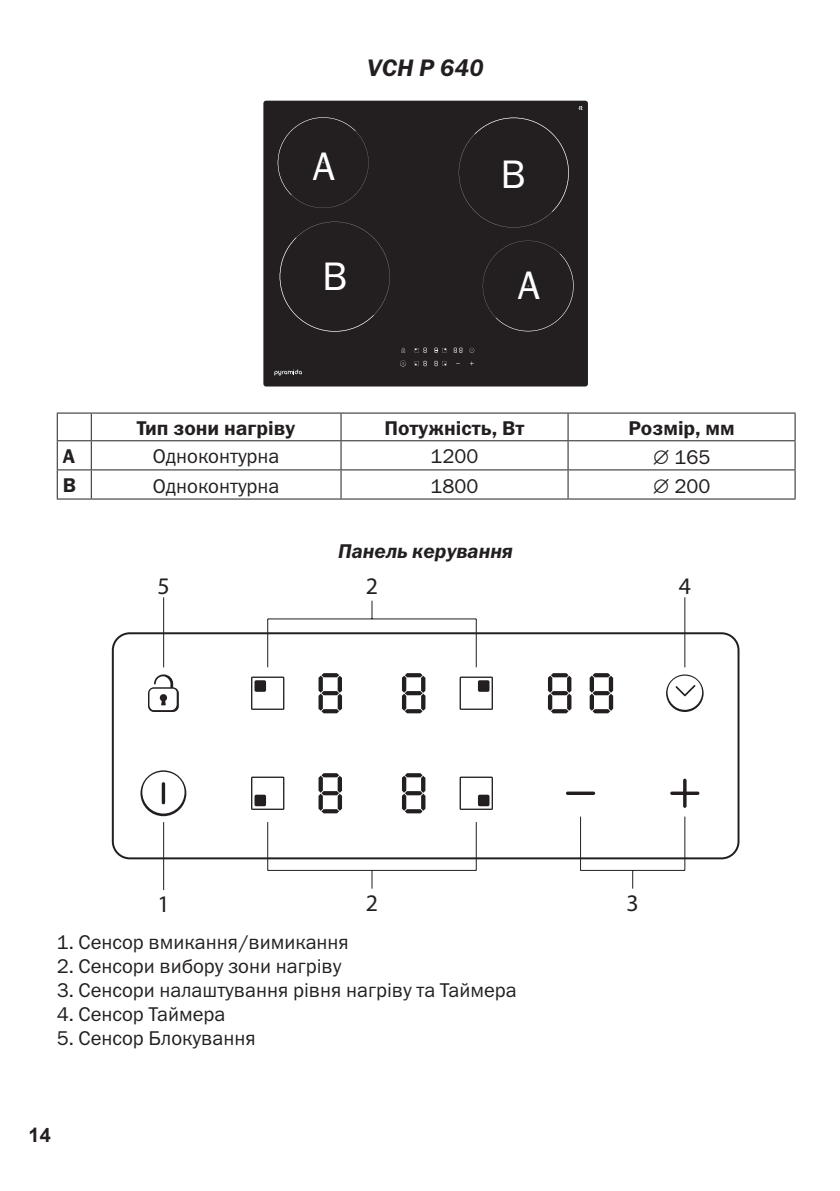
<style>
.page{position:relative;width:840px;height:1191px;background:#fff}
.page>*{position:absolute;margin:0;border:0;box-sizing:border-box;transform-origin:0 0}
.t1{font:40px "Franklin Gothic Book C";color:#fff}
.Zag_2{font:italic 24px "Franklin Gothic Demi C";color:#231f20}
.t2{font:23.8px "Myriad Pro";color:#231f20}
.Main_text{font:20px "Franklin Gothic Book C";color:#231f20}
.Main_text-2{font:20px "Franklin Gothic Demi C";color:#231f20}
.Zag_3{font:italic 20px "Franklin Gothic Demi C";color:#231f20}
.t3{font:700 20px "Arial";color:#231f20}
</style>
<div class="page">
<div style="left:263px;top:101px;width:324px;height:285px;background:#231f20;border-radius:3px"></div>
<svg style="left:279px;top:222px;width:110px;height:110px"></svg>
<svg style="left:277px;top:117px;width:91px;height:91px"></svg>
<svg style="left:482px;top:241px;width:92px;height:91px"></svg>
<svg style="left:401px;top:348px;width:4px;height:5px"></svg>
<svg style="left:400px;top:360px;width:6px;height:6px"></svg>
<svg style="left:453px;top:348px;width:9px;height:5px"></svg>
<svg style="left:414px;top:348px;width:13px;height:5px"></svg>
<svg style="left:434px;top:348px;width:12px;height:5px"></svg>
<svg style="left:414px;top:361px;width:13px;height:5px"></svg>
<svg style="left:434px;top:361px;width:12px;height:5px"></svg>
<svg style="left:274px;top:369px;width:28px;height:6px"></svg>
<svg style="left:469px;top:348px;width:5px;height:5px"></svg>
<svg style="left:458px;top:103px;width:130px;height:124px"></svg>
<div style="left:112px;top:632px;width:627px;height:227px;border:2px solid #231f20;border-radius:17px"></div>
<svg style="left:148px;top:674px;width:31px;height:38px"></svg>
<svg style="left:140px;top:770px;width:46px;height:46px"></svg>
<hr style="left:162px;top:782px;width:3px;height:22px;background:#231f20;border-radius:2px">
<svg style="left:251px;top:776px;width:33px;height:34px"></svg>
<svg style="left:251px;top:676px;width:33px;height:34px"></svg>
<svg style="left:459px;top:676px;width:33px;height:34px"></svg>
<svg style="left:459px;top:776px;width:33px;height:34px"></svg>
<svg style="left:589px;top:673px;width:23px;height:40px"></svg>
<svg style="left:547px;top:673px;width:24px;height:40px"></svg>
<svg style="left:565px;top:791px;width:29px;height:4px"></svg>
<svg style="left:670px;top:778px;width:29px;height:30px"></svg>
<svg style="left:318px;top:673px;width:24px;height:40px"></svg>
<svg style="left:401px;top:673px;width:24px;height:40px"></svg>
<svg style="left:318px;top:773px;width:24px;height:40px"></svg>
<svg style="left:401px;top:773px;width:24px;height:40px"></svg>
<svg style="left:666px;top:674px;width:37px;height:38px"></svg>
<hr style="left:163px;top:822px;width:1px;height:68px;background:#231f20">
<hr style="left:579px;top:816px;width:1px;height:54px;background:#231f20">
<hr style="left:684px;top:816px;width:1px;height:54px;background:#231f20">
<hr style="left:580px;top:870px;width:104px;height:1px;background:#231f20">
<svg style="left:632px;top:871px;width:1px;height:17px"></svg>
<hr style="left:267px;top:822px;width:1px;height:48px;background:#231f20">
<hr style="left:475px;top:822px;width:1px;height:48px;background:#231f20">
<hr style="left:267px;top:870px;width:209px;height:1px;background:#231f20">
<svg style="left:371px;top:871px;width:1px;height:17px"></svg>
<hr style="left:267px;top:619px;width:1px;height:48px;background:#231f20">
<hr style="left:475px;top:619px;width:1px;height:48px;background:#231f20">
<hr style="left:267px;top:618px;width:209px;height:1px;background:#231f20">
<svg style="left:371px;top:600px;width:1px;height:18px"></svg>
<hr style="left:163px;top:597px;width:1px;height:70px;background:#231f20">
<hr style="left:684px;top:597px;width:1px;height:70px;background:#231f20">
<hr style="left:57px;top:412px;width:34px;height:1px;background:#231f20">
<hr style="left:91px;top:412px;width:250px;height:1px;background:#231f20">
<hr style="left:341px;top:412px;width:226px;height:1px;background:#231f20">
<hr style="left:567px;top:412px;width:228px;height:1px;background:#231f20">
<hr style="left:57px;top:440px;width:34px;height:1px;background:#231f20">
<hr style="left:91px;top:440px;width:250px;height:1px;background:#231f20">
<hr style="left:341px;top:440px;width:226px;height:1px;background:#231f20">
<hr style="left:567px;top:440px;width:228px;height:1px;background:#231f20">
<hr style="left:57px;top:469px;width:34px;height:1px;background:#231f20">
<svg style="left:57px;top:413px;width:1px;height:85px"></svg>
<hr style="left:91px;top:469px;width:250px;height:1px;background:#231f20">
<svg style="left:91px;top:413px;width:1px;height:85px"></svg>
<hr style="left:341px;top:469px;width:226px;height:1px;background:#231f20">
<svg style="left:340px;top:413px;width:1px;height:85px"></svg>
<hr style="left:567px;top:469px;width:228px;height:1px;background:#231f20">
<svg style="left:567px;top:413px;width:1px;height:85px"></svg>
<svg style="left:794px;top:413px;width:1px;height:85px"></svg>
<hr style="left:57px;top:498px;width:34px;height:1px;background:#231f20">
<hr style="left:91px;top:498px;width:250px;height:1px;background:#231f20">
<hr style="left:341px;top:498px;width:226px;height:1px;background:#231f20">
<hr style="left:567px;top:498px;width:228px;height:1px;background:#231f20">
<p class="Zag_2" style="left:367px;top:55px;width:118px">VCH P 640</p>
<p class="t1" style="left:312px;top:144px;width:24px">А</p>
<p class="t1" style="left:322px;top:254px;width:27px">B</p>
<p class="t1" style="left:500px;top:152px;width:27px">B</p>
<p class="t1" style="left:517px;top:263px;width:24px">А</p>
<p class="Main_text-2" style="left:137px;top:417px;width:160px">Тип зони нагріву</p>
<p class="Main_text-2" style="left:384px;top:417px;width:141px">Потужність, Вт</p>
<p class="Main_text-2" style="left:628px;top:417px;width:108px">Розмір, мм</p>
<p class="Main_text-2" style="left:63px;top:444px;width:14px">А</p>
<p class="Main_text" style="left:153px;top:445px;width:128px">Одноконтурна</p>
<p class="Main_text" style="left:430px;top:445px;width:49px">1200</p>
<p class="Main_text" style="left:674px;top:446px;width:37px">165</p>
<p class="Main_text-2" style="left:63px;top:474px;width:15px">B</p>
<p class="Main_text" style="left:153px;top:474px;width:128px">Одноконтурна</p>
<p class="Main_text" style="left:430px;top:474px;width:49px">1800</p>
<p class="Main_text" style="left:674px;top:475px;width:37px">200</p>
<p class="Zag_3" style="left:338px;top:540px;width:176px">Панель керування</p>
<p class="t2" style="left:157px;top:571px;width:14px">5</p>
<p class="t2" style="left:365px;top:571px;width:14px">2</p>
<p class="t2" style="left:678px;top:571px;width:14px">4</p>
<p class="t2" style="left:157px;top:889px;width:14px">1</p>
<p class="t2" style="left:365px;top:888px;width:14px">2</p>
<p class="t2" style="left:626px;top:888px;width:14px">3</p>
<p class="Main_text" style="left:57px;top:931px;width:293px">1. Сенсор вмикання/вимикання</p>
<p class="Main_text" style="left:57px;top:955px;width:286px">2. Сенсори вибору зони нагріву</p>
<p class="Main_text" style="left:57px;top:979px;width:461px">3. Сенсори налаштування рівня нагріву та Таймера</p>
<p class="Main_text" style="left:57px;top:1003px;width:170px">4. Сенсор Таймера</p>
<p class="Main_text" style="left:57px;top:1027px;width:200px">5. Сенсор Блокування</p>
<p class="t3" style="left:29px;top:1121px;width:24px">14</p>
</div>
